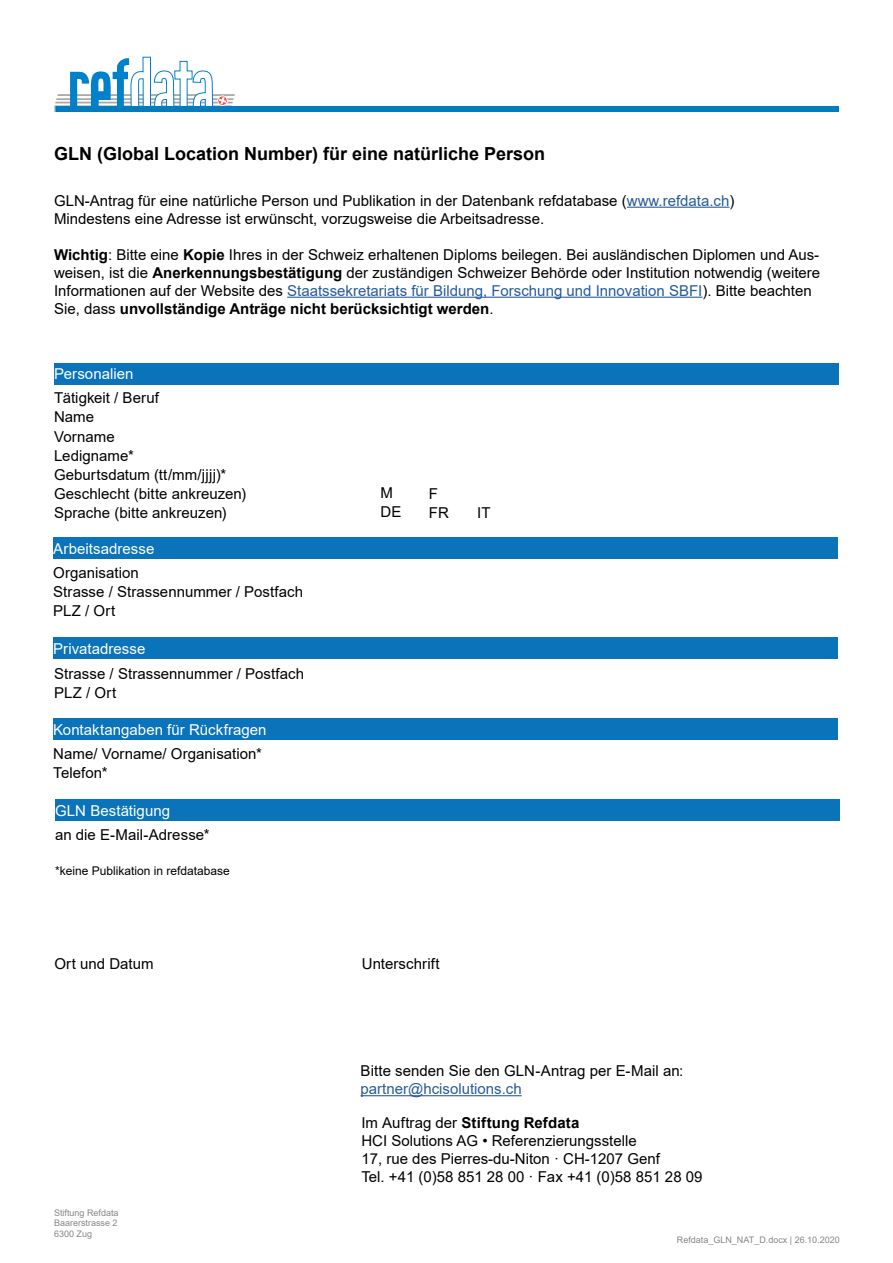
<style>
.page{position:relative;width:893px;height:1263px;background:#fff}
.page>*{position:absolute;margin:0;border:0;box-sizing:border-box;transform-origin:0 0}
.t1{font:700 18px "Arial";color:#000}
.t2{font:15px/19.2px "Arial";color:#000}
.t3{font:15px "Arial";letter-spacing:.005em;color:#fff}
.t4{font:15px "Arial";color:#275b9b}
.t5{font:12px "Arial";color:#000}
.t6{font:9px/10.8px "Arial";color:#878787;text-align:justify}
.s1{color:#275b9b}
.s2{font-weight:700}
</style>
<div class="page">
<svg style="left:54px;top:56px;width:181px;height:51px"></svg>
<div style="left:55px;top:107px;width:784px;height:5px;background:#007dc1"></div>
<hr style="left:627px;top:207px;width:102px;height:1px;background:#275b9b">
<hr style="left:287px;top:297px;width:415px;height:1px;background:#275b9b">
<div style="left:54px;top:363px;width:785px;height:21px;background:#0a73ba"></div>
<div style="left:53px;top:538px;width:785px;height:21px;background:#0a73ba"></div>
<div style="left:53px;top:719px;width:785px;height:21px;background:#0a73ba"></div>
<div style="left:55px;top:799px;width:785px;height:22px;background:#0a73ba"></div>
<hr style="left:361px;top:1095px;width:161px;height:1px;background:#275b9b">
<div style="left:53px;top:638px;width:785px;height:21px;background:#0a73ba"></div>
<p class="t1" style="left:54px;top:141px;width:493px">GLN (Global Location Number) für eine natürliche Person</p>
<p class="t2" style="left:54px;top:191px;width:682px;line-height:18px">GLN-Antrag für eine natürliche Person und Publikation in der Datenbank refdatabase (<span class="s1">www.refdata.ch</span>)<br>Mindestens eine Adresse ist erwünscht, vorzugsweise die Arbeitsadresse.</p>
<p class="t2" style="left:54px;top:245px;width:768px;line-height:18px"><span class="s2">Wichtig</span>: Bitte eine <span class="s2">Kopie</span> Ihres in der Schweiz erhaltenen Diploms beilegen. Bei ausländischen Diplomen und Aus&shy;weisen, ist die <span class="s2">Anerkennungsbestätigung</span> der zuständigen Schweizer Behörde oder Institution notwendig (weitere Informationen auf der Website des <span class="s1">Staatssekretariats für Bildung, Forschung und Innovation SBFI</span>). Bitte beachten Sie, dass <span class="s2">unvollständige Anträge nicht berücksichtigt werden</span>.</p>
<p class="t3" style="left:54px;top:363px;width:81px">Personalien</p>
<p class="t2" style="left:54px;top:388px;width:194px">Tätigkeit / Beruf<br>Name<br>Vorname<br>Ledigname*<br>Geburtsdatum (tt/mm/jjjj)*<br>Geschlecht (bitte ankreuzen)</p>
<p class="t2" style="left:381px;top:483px;width:14px">M</p>
<p class="t2" style="left:429px;top:484px;width:11px">F</p>
<p class="t2" style="left:54px;top:503px;width:174px">Sprache (bitte ankreuzen)</p>
<p class="t2" style="left:381px;top:502px;width:22px">DE</p>
<p class="t2" style="left:429px;top:503px;width:21px">FR</p>
<p class="t2" style="left:477px;top:503px;width:15px">IT</p>
<p class="t3" style="left:53px;top:538px;width:103px">Arbeitsadresse</p>
<p class="t2" style="left:53px;top:563px;width:251px">Organisation<br>Strasse / Strassennummer / Postfach<br>PLZ / Ort</p>
<p class="t3" style="left:53px;top:638px;width:94px">Privatadresse</p>
<p class="t2" style="left:54px;top:664px;width:251px">Strasse / Strassennummer / Postfach<br>PLZ / Ort</p>
<p class="t3" style="left:53px;top:719px;width:215px">Kontaktangaben für Rückfragen</p>
<p class="t2" style="left:53px;top:744px;width:210px">Name/ Vorname/ Organisation*<br>Telefon*</p>
<p class="t3" style="left:55px;top:800px;width:116px">GLN Bestätigung</p>
<p class="t2" style="left:55px;top:825px;width:156px">an die E-Mail-Adresse*</p>
<p class="t5" style="left:55px;top:862px;width:176px">*keine Publikation in refdatabase</p>
<p class="t2" style="left:54px;top:953px;width:101px">Ort und Datum</p>
<p class="t6" style="left:54px;top:1207px;width:66px">Stiftung Refdata Baarerstrasse 2<br>6300 Zug</p>
<p class="t2" style="left:362px;top:953px;width:79px">Unterschrift</p>
<p class="t2" style="left:361px;top:1061px;width:324px">Bitte senden Sie den GLN-Antrag per E-Mail an:</p>
<p class="t4" style="left:361px;top:1078px;width:163px">partner@hcisolutions.ch</p>
<p class="t2" style="left:361px;top:1113px;width:343px;line-height:18px">Im Auftrag der <span class="s2">Stiftung Refdata<br></span>HCI Solutions AG • Referenzierungsstelle<br>17, rue des Pierres-du-Niton · CH-1207 Genf<br>Tel. +41 (0)58 851 28 00 · Fax +41 (0)58 851 28 09</p>
<p class="t6" style="left:677px;top:1234px;width:164px">Refdata_GLN_NAT_D.docx | 26.10.2020</p>
</div>
